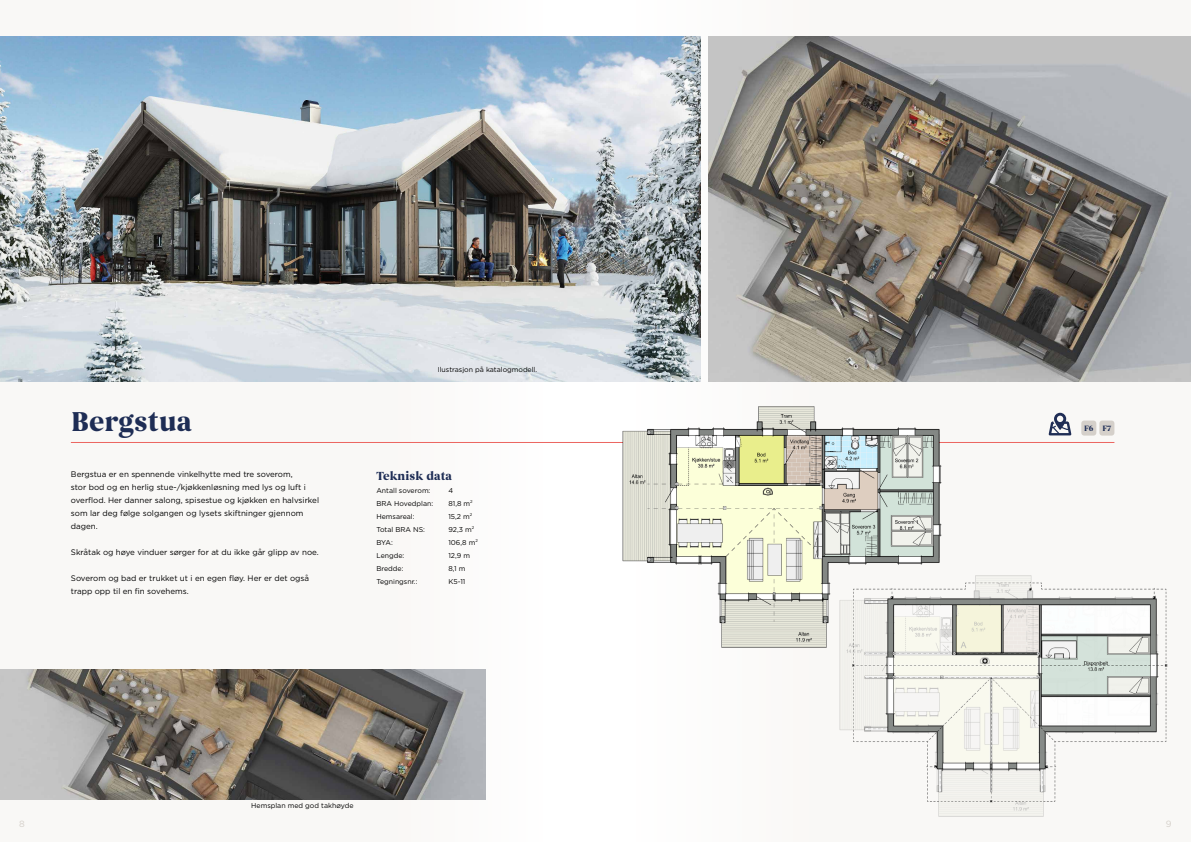
<style>
.page{position:relative;width:1191px;height:842px;background:#fff}
.page>*{position:absolute;margin:0;border:0;box-sizing:border-box;transform-origin:0 0}
.t1{font:700 28px "Begum";color:#1e2d55}
.t2{font:700 12px "Begum";color:#1e2d55}
.t3{font:9px "Gotham";color:#d5d0ca}
.t4{font:8px/13px "Gotham";color:#000}
.t5{font:700 8px "Begum";color:#1e2d55}
.t6{font:7px "Gotham";color:#000}
</style>
<div class="page">
<div style="left:0;top:0;width:559px;height:842px;background:#f9f8f6"></div>
<div style="left:631px;top:0;width:560px;height:842px;background:#f9f8f6"></div>
<img style="left:0;top:36px;width:700px;height:345px">
<img style="left:709px;top:36px;width:482px;height:345px">
<hr style="left:71px;top:442px;width:1043px;height:1px;background:#ec6661">
<img style="left:622px;top:406px;width:320px;height:242px">
<img style="left:821px;top:562px;width:347px;height:255px">
<div style="left:1081px;top:421px;width:15px;height:15px;background:#d5d0ca;border-radius:3px"></div>
<div style="left:1099px;top:421px;width:15px;height:15px;background:#d5d0ca;border-radius:3px"></div>
<svg style="left:1048px;top:413px;width:23px;height:22px"></svg>
<img style="left:0;top:669px;width:486px;height:130px">
<h1 class="t1" style="left:71px;top:404px;width:123px">Bergstua</h1>
<p class="t4" style="left:71px;top:467px;width:250px">Bergstua er en spennende vinkelhytte med tre soverom,<br>stor bod og en herlig stue-/kjøkkenløsning med lys og luft i overflod. Her danner salong, spisestue og kjøkken en halvsirkel som lar deg følge solgangen og lysets skiftninger gjennom dagen.</p>
<p class="t4" style="left:71px;top:545px;width:249px">Skråtak og høye vinduer sørger for at du ikke går glipp av noe.</p>
<p class="t4" style="left:71px;top:571px;width:240px">Soverom og bad er trukket ut i en egen fløy. Her er det også trapp opp til en fin sovehems.</p>
<p class="t6" style="left:438px;top:365px;width:101px">Ilustrasjon på katalogmodell.</p>
<h2 class="t2" style="left:376px;top:468px;width:77px">Teknisk data</h2>
<p class="t6" style="left:376px;top:486px;width:55px">Antall soverom:</p>
<p class="t6" style="left:448px;top:486px;width:6px">4</p>
<p class="t6" style="left:376px;top:499px;width:58px">BRA Hovedplan:</p>
<p class="t6" style="left:448px;top:499px;width:26px">81,8 m<sup>2</sup></p>
<p class="t6" style="left:376px;top:512px;width:40px">Hemsareal:</p>
<p class="t6" style="left:448px;top:512px;width:25px">15,2 m<sup>2</sup></p>
<p class="t6" style="left:376px;top:525px;width:50px">Total BRA NS:</p>
<p class="t6" style="left:448px;top:525px;width:27px">92,3 m<sup>2</sup></p>
<p class="t6" style="left:376px;top:538px;width:18px">BYA:</p>
<p class="t6" style="left:448px;top:538px;width:31px">106,8 m<sup>2</sup></p>
<p class="t6" style="left:376px;top:551px;width:29px">Lengde:</p>
<p class="t6" style="left:448px;top:551px;width:23px">12,9 m</p>
<p class="t6" style="left:376px;top:564px;width:29px">Bredde:</p>
<p class="t6" style="left:448px;top:564px;width:19px">8,1 m</p>
<p class="t6" style="left:376px;top:577px;width:43px">Tegningsnr.:</p>
<p class="t6" style="left:448px;top:577px;width:18px">K5-11</p>
<p class="t6" style="left:251px;top:801px;width:104px">Hemsplan med god takhøyde</p>
<p class="t5" style="left:1084px;top:423px;width:29px">F6 F7</p>
<p class="t3" style="left:19px;top:817px;width:7px">8</p>
<p class="t3" style="left:1166px;top:817px;width:7px">9</p>
</div>
